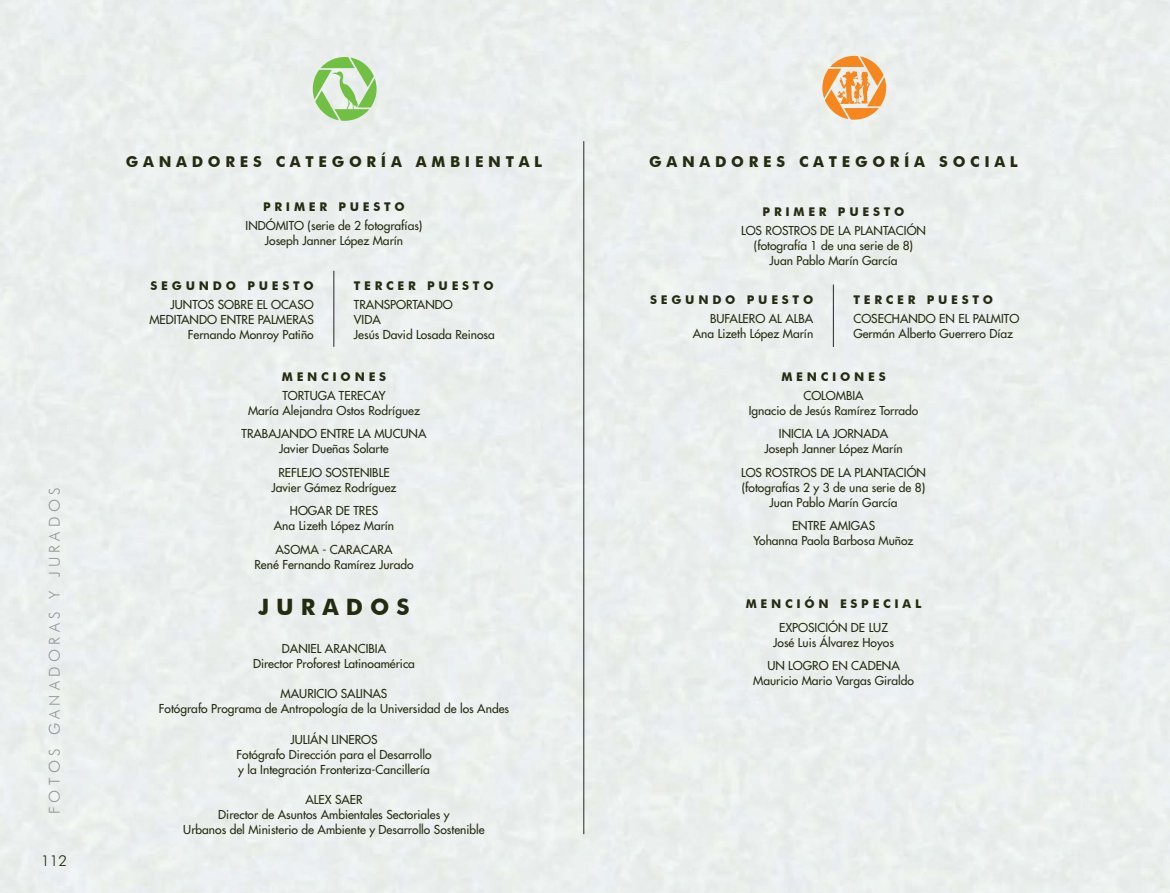
<style>
.page{position:relative;width:1170px;height:893px;background:#fff}
.page>*{position:absolute;margin:0;border:0;box-sizing:border-box;transform-origin:0 0}
.t1{font:700 22.5px "Futura BT";color:#252b10}
.t2{font:700 15px "Futura BT";color:#252b10}
.t3{font:300 15px "Futura BT";color:#939597}
.t4{font:300 15px "Futura BT";color:#252b10}
.t5{font:500 12px/15px "Futura Std";color:#252b10;text-align:center}
.t6{font:700 12px "Futura BT";color:#252b10}
</style>
<div class="page">
<div style="left:0;top:0;width:1169px;height:893px;background:#eaefee"></div>
<hr style="left:333px;top:271px;width:1px;height:76px;background:#252b10">
<hr style="left:832px;top:284px;width:1px;height:63px;background:#252b10">
<hr style="left:583px;top:141px;width:1px;height:693px;background:#252b10">
<svg style="left:822px;top:56px;width:64px;height:64px;background:#f0b87f"></svg>
<svg style="left:313px;top:57px;width:63px;height:64px;background:#b2d89f"></svg>
<p class="t3" style="left:49px;top:814px;width:328px;rotate:-90deg">F O T O S G A N A D O R A S Y J U R A D O S</p>
<p class="t4" style="left:41px;top:854px;width:27px">112</p>
<p class="t2" style="left:126px;top:156px;width:418px">G A N A D O R E S C A T E G O R Í A A M B I E N T A L</p>
<p class="t2" style="left:649px;top:156px;width:370px">G A N A D O R E S C A T E G O R Í A S O C I A L</p>
<p class="t6" style="left:263px;top:202px;width:143px">P R I M E R P U E S T O</p>
<p class="t5" style="left:245px;top:219px;width:178px">INDÓMITO (serie de 2 fotografías)<br>Joseph Janner López Marín</p>
<p class="t6" style="left:150px;top:281px;width:165px">S E G U N D O P U E S T O</p>
<p class="t5" style="left:149px;top:297px;width:166px;text-align:right">JUNTOS SOBRE EL OCASO<br>MEDITANDO ENTRE PALMERAS<br>Fernando Monroy Patiño</p>
<p class="t6" style="left:354px;top:281px;width:141px">T E R C E R P U E S T O</p>
<p class="t5" style="left:354px;top:297px;width:142px;text-align:left">TRANSPORTANDO<br>VIDA<br>Jesús David Losada Reinosa</p>
<p class="t6" style="left:282px;top:371px;width:106px">M E N C I O N E S</p>
<p class="t5" style="left:248px;top:388px;width:173px">TORTUGA TERECAY<br>María Alejandra Ostos Rodríguez</p>
<p class="t5" style="left:241px;top:427px;width:186px">TRABAJANDO ENTRE LA MUCUNA<br>Javier Dueñas Solarte</p>
<p class="t5" style="left:271px;top:465px;width:126px">REFLEJO SOSTENIBLE<br>Javier Gámez Rodríguez</p>
<p class="t5" style="left:274px;top:504px;width:122px">HOGAR DE TRES<br>Ana Lizeth López Marín</p>
<p class="t5" style="left:254px;top:542px;width:161px">ASOMA - CARACARA<br>René Fernando Ramírez Jurado</p>
<h1 class="t1" style="left:258px;top:598px;width:153px">J U R A D O S</h1>
<p class="t5" style="left:253px;top:642px;width:163px">DANIEL ARANCIBIA<br>Director Proforest Latinoamérica</p>
<p class="t5" style="left:159px;top:687px;width:352px">MAURICIO SALINAS<br>Fotógrafo Programa de Antropología de la Universidad de los Andes</p>
<p class="t5" style="left:236px;top:732px;width:196px">JULIÁN LINEROS<br>Fotógrafo Dirección para el Desarrollo y la Integración Fronteriza-Cancillería</p>
<p class="t5" style="left:183px;top:792px;width:303px">ALEX SAER<br>Director de Asuntos Ambientales Sectoriales y<br>Urbanos del Ministerio de Ambiente y Desarrollo Sostenible</p>
<p class="t6" style="left:762px;top:207px;width:143px">P R I M E R P U E S T O</p>
<p class="t5" style="left:741px;top:224px;width:186px">LOS ROSTROS DE LA PLANTACIÓN (fotografía 1 de una serie de 8)<br>Juan Pablo Marín García</p>
<p class="t6" style="left:650px;top:294px;width:165px">S E G U N D O P U E S T O</p>
<p class="t5" style="left:692px;top:311px;width:122px;text-align:right">BUFALERO AL ALBA<br>Ana Lizeth López Marín</p>
<p class="t6" style="left:853px;top:294px;width:141px">T E R C E R P U E S T O</p>
<p class="t5" style="left:853px;top:311px;width:167px;text-align:left">COSECHANDO EN EL PALMITO<br>Germán Alberto Guerrero Díaz</p>
<p class="t6" style="left:781px;top:371px;width:106px">M E N C I O N E S</p>
<p class="t5" style="left:748px;top:388px;width:171px">COLOMBIA<br>Ignacio de Jesús Ramírez Torrado</p>
<p class="t5" style="left:764px;top:427px;width:140px">INICIA LA JORNADA<br>Joseph Janner López Marín</p>
<p class="t5" style="left:741px;top:465px;width:186px">LOS ROSTROS DE LA PLANTACIÓN (fotografías 2 y 3 de una serie de 8)<br>Juan Pablo Marín García</p>
<p class="t5" style="left:753px;top:519px;width:161px">ENTRE AMIGAS<br>Yohanna Paola Barbosa Muñoz</p>
<p class="t6" style="left:745px;top:599px;width:177px">M E N C I Ó N E S P E C I A L</p>
<p class="t5" style="left:773px;top:620px;width:122px">EXPOSICIÓN DE LUZ<br>José Luis Álvarez Hoyos</p>
<p class="t5" style="left:753px;top:658px;width:162px">UN LOGRO EN CADENA<br>Mauricio Mario Vargas Giraldo</p>
</div>
